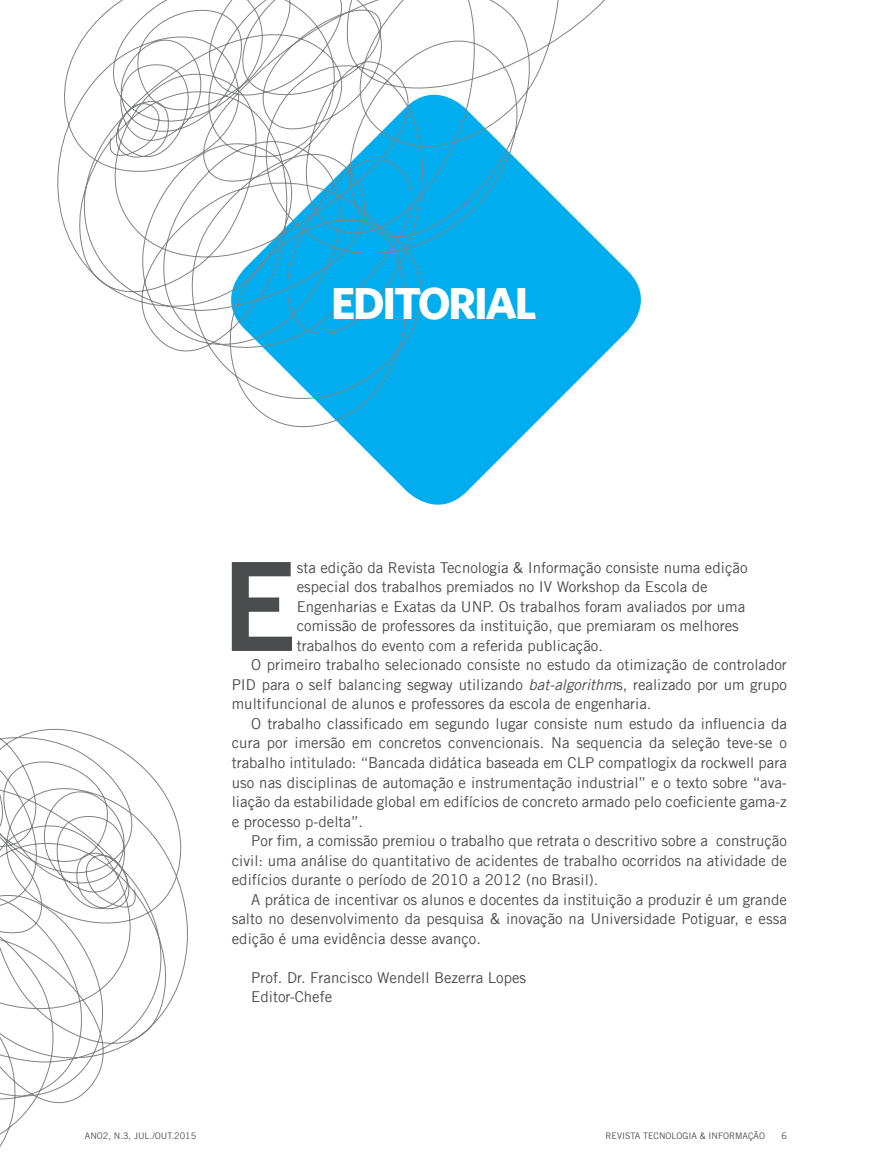
<style>
.page{position:relative;width:872px;height:1170px;background:#fff}
.page>*{position:absolute;margin:0;border:0;box-sizing:border-box;transform-origin:0 0}
.Corpo_first{font:123px "Trade Gothic LT Bold Two";color:#4b4c4d}
.Titulo_Seção{font:700 45px "Whitney";letter-spacing:-.05em;color:#fff}
.Corpo_TXT{font:15px/19.5px "Trade Gothic LT";color:#4b4c4d;text-align:justify}
.Corpo_first-2{font:15px/19.5px "Trade Gothic LT";color:#4b4c4d}
.t1{font:9px "Trade Gothic LT";color:#4b4c4d}
.s1{font-style:italic}
</style>
<div class="page">
<svg style="left:0;top:728px;width:188px;height:419px"></svg>
<svg style="left:352px;top:437px;width:170px;height:68px;fill:#00aeef"></svg>
<svg style="left:57px;top:0;width:584px;height:437px"></svg>
<p class="Titulo_Seção" style="left:331px;top:276px;width:207px">EDITORIAL</p>
<p class="Corpo_first" style="left:221px;top:530px;width:77px">E</p>
<p class="Corpo_first-2" style="left:297px;top:557px;width:452px">sta edição da Revista Tecnologia &amp; Informação consiste numa edição especial dos trabalhos premiados no IV Workshop da Escola de Engenharias e Exatas da UNP. Os trabalhos foram avaliados por uma comissão de professores da instituição, que premiaram os melhores trabalhos do evento com a referida publicação.</p>
<p class="Corpo_TXT" style="left:232px;top:655px;width:556px;text-indent:20px">O primeiro trabalho selecionado consiste no estudo da otimização de controlador PID para o self balancing segway utilizando <span class="s1">bat-algorithm</span>s, realizado por um grupo multifuncional de alunos e professores da escola de engenharia.</p>
<p class="Corpo_TXT" style="left:232px;top:713px;width:556px;text-indent:20px">O trabalho classificado em segundo lugar consiste num estudo da influencia da cura por imersão em concretos convencionais. Na sequencia da seleção teve-se o trabalho intitulado: “Bancada didática baseada em CLP compatlogix da rockwell para uso nas disciplinas de automação e instrumentação industrial” e o texto sobre “ava&shy;liação da estabilidade global em edifícios de concreto armado pelo coeficiente gama-z e processo p-delta”.</p>
<p class="Corpo_TXT" style="left:232px;top:830px;width:556px;text-indent:20px">Por fim, a comissão premiou o trabalho que retrata o descritivo sobre a construção civil: uma análise do quantitativo de acidentes de trabalho ocorridos na atividade de edifícios durante o período de 2010 a 2012 (no Brasil).</p>
<p class="Corpo_TXT" style="left:232px;top:889px;width:556px;text-indent:20px">A prática de incentivar os alunos e docentes da instituição a produzir é um grande salto no desenvolvimento da pesquisa &amp; inovação na Universidade Potiguar, e essa edição é uma evidência desse avanço.</p>
<p class="Corpo_TXT" style="left:251px;top:967px;width:276px">Prof. Dr. Francisco Wendell Bezerra Lopes</p>
<p class="Corpo_TXT" style="left:251px;top:986px;width:82px">Editor-Chefe</p>
<p class="t1" style="left:85px;top:1129px;width:113px">ANO2, N.3, JUL./OUT.2015</p>
<p class="t1" style="left:605px;top:1129px;width:161px">REVISTA TECNOLOGIA &amp; INFORMAÇÃO</p>
<p class="t1" style="left:781px;top:1129px;width:7px">6</p>
</div>
